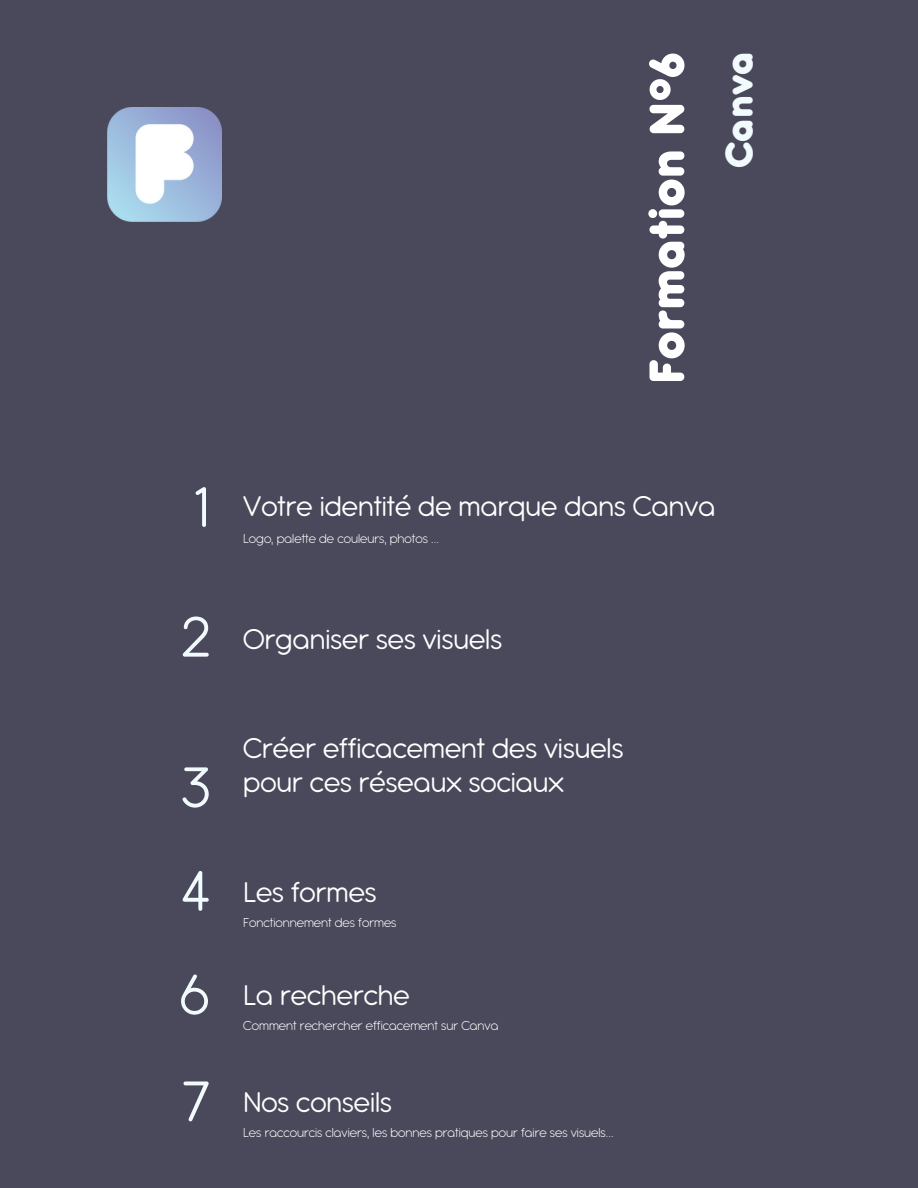
<style>
.page{position:relative;width:918px;height:1188px;background:#49495b}
.page>*{position:absolute;margin:0;border:0;box-sizing:border-box;transform-origin:0 0}
.t1{font:62.25px "Antipasto Pro";color:#f1fafd}
.t2{font:800 54.45px "Antipasto Pro";color:#fff}
.t3{font:800 42.6px "Antipasto Pro";color:#f1fafd}
.t4{font:31.2px/33.8px "Antipasto Pro";color:#fff}
.t5{font:300 14.1px "Antipasto Pro";color:#fff}
</style>
<div class="page">
<img style="left:107px;top:107px;width:115px;height:115px">
<p class="t2" style="left:649px;top:385px;width:334px;rotate:-90deg">Formation N°6</p>
<h2 class="t3" style="left:725px;top:168px;width:118px;rotate:-90deg">Canva</h2>
<p class="t1" style="left:194px;top:487px;width:17px">1</p>
<p class="t1" style="left:181px;top:617px;width:30px">2</p>
<h3 class="t1" style="left:181px;top:767px;width:30px">3</h3>
<p class="t1" style="left:181px;top:871px;width:30px">4</p>
<h3 class="t1" style="left:180px;top:975px;width:32px">6</h3>
<p class="t1" style="left:182px;top:1081px;width:30px">7</p>
<p class="t4" style="left:243px;top:492px;width:474px">Votre identité de marque dans Canva</p>
<p class="t5" style="left:243px;top:534px;width:197px">Logo, palette de couleurs, photos ...</p>
<h1 class="t4" style="left:243px;top:624px;width:260px">Organiser ses visuels</h1>
<p class="t4" style="left:243px;top:734px;width:382px">Créer efficacement des visuels pour ces réseaux sociaux</p>
<h3 class="t4" style="left:243px;top:877px;width:135px">Les formes</h3>
<p class="t5" style="left:243px;top:918px;width:155px">Fonctionnement des formes</p>
<h3 class="t4" style="left:243px;top:981px;width:168px">La recherche</h3>
<h3 class="t5" style="left:243px;top:1021px;width:257px">Comment rechercher efficacement sur Canva</h3>
<p class="t4" style="left:243px;top:1088px;width:150px">Nos conseils</p>
<h3 class="t5" style="left:243px;top:1128px;width:372px">Les raccourcis claviers, les bonnes pratiques pour faire ses visuels...</h3>
</div>
